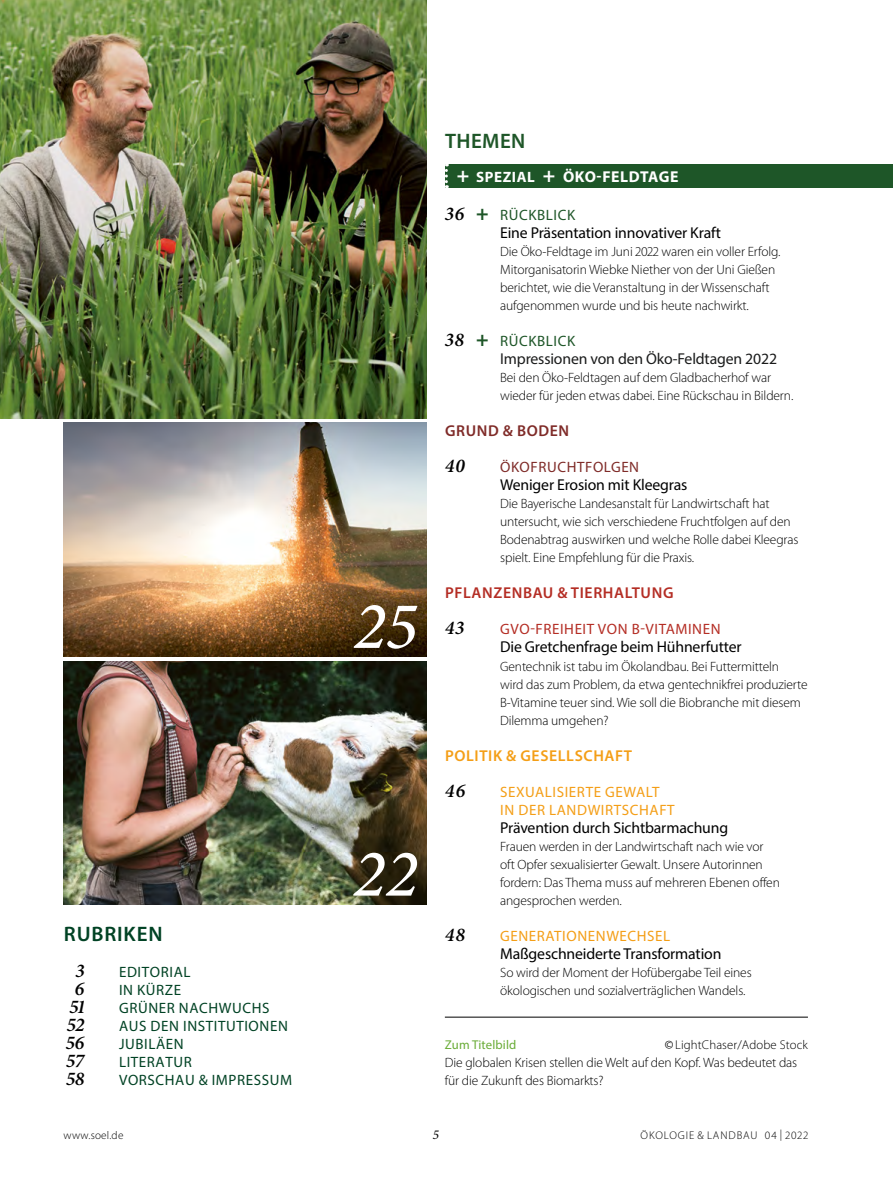
<style>
.page{position:relative;width:893px;height:1191px;background:#fff}
.page>*{position:absolute;margin:0;border:0;box-sizing:border-box;transform-origin:0 0}
.t1{font:italic 500 67.5px "Minion Pro";color:#fff}
.t2{font:600 21px "Myriad Pro";letter-spacing:.04em;color:#004224}
.t3{font:600 21px "Myriad Pro";letter-spacing:.02em;color:#1e5628}
.t4{font:700 21px "Myriad Pro";color:#1e5628}
.t5{font:italic 600 19.5px "Minion Pro";letter-spacing:.01em;color:#000}
.t6{font:15.75px "Myriad Pro";letter-spacing:-.01em;color:#000}
.t7{font:15.75px "Myriad Pro";letter-spacing:-.01em;color:#1a1b1b}
.t8{font:600 15.75px "Myriad Pro";letter-spacing:.04em;color:#b42d24}
.t9{font:700 15.75px "Myriad Pro";letter-spacing:.04em;color:#fff}
.t10{font:600 15.75px "Myriad Pro";letter-spacing:.04em;color:#f49e16}
.t11{font:600 15.75px "Myriad Pro";letter-spacing:.04em;color:#7f2b28}
.t12{font:15px "Myriad Pro";letter-spacing:.04em;color:#004224}
.t13{font:15px/18px "Myriad Pro";letter-spacing:.04em;color:#f49e16}
.t14{font:15px "Myriad Pro";letter-spacing:.04em;color:#b42d24}
.t15{font:15px "Myriad Pro";letter-spacing:.04em;color:#1e5628}
.t16{font:15px "Myriad Pro";letter-spacing:.04em;color:#7f2b28}
.t17{font:300 13.5px/18px "Myriad Pro";letter-spacing:-.01em;color:#000}
.t18{font:italic 13.5px "Minion Pro";color:#000}
.t19{font:300 12.75px "Myriad Pro";letter-spacing:.01em;color:#000}
.t20{font:12.75px "Myriad Pro";letter-spacing:.01em;color:#68ab35}
.t21{font:300 11.25px "Myriad Pro";letter-spacing:.08em;color:#000}
.t22{font:300 11.25px "Myriad Pro";letter-spacing:.02em;color:#000}
.s1{font-size:21px}
.s2{font-size:15px}
.s3{font-weight:400}
</style>
<div class="page">
<hr style="left:445px;top:1017px;width:363px;height:1px;background:#000">
<div style="left:446px;top:165px;width:447px;height:23px;background:#1e5628"></div>
<svg style="left:445px;top:164px;width:7px;height:24px"></svg>
<img style="left:0;top:0;width:427px;height:418px">
<img style="left:64px;top:661px;width:363px;height:243px">
<img style="left:64px;top:423px;width:363px;height:234px">
<h2 class="t2" style="left:64px;top:920px;width:100px">RUBRIKEN</h2>
<h3 class="t5" style="left:75px;top:956px;width:11px">3</h3>
<p class="t12" style="left:119px;top:962px;width:73px">EDITORIAL</p>
<h3 class="t5" style="left:75px;top:974px;width:12px">6</h3>
<p class="t12" style="left:119px;top:980px;width:64px">IN KÜRZE</p>
<h3 class="t5" style="left:69px;top:992px;width:17px">51</h3>
<p class="t12" style="left:119px;top:998px;width:152px">GRÜNER NACHWUCHS</p>
<h3 class="t5" style="left:67px;top:1010px;width:19px">52</h3>
<p class="t12" style="left:119px;top:1016px;width:170px">AUS DEN INSTITUTIONEN</p>
<h3 class="t5" style="left:66px;top:1028px;width:20px">56</h3>
<p class="t12" style="left:119px;top:1034px;width:66px">JUBILÄEN</p>
<h3 class="t5" style="left:66px;top:1046px;width:19px">57</h3>
<p class="t12" style="left:119px;top:1052px;width:74px">LITERATUR</p>
<h3 class="t5" style="left:66px;top:1064px;width:20px">58</h3>
<p class="t12" style="left:119px;top:1070px;width:175px">VORSCHAU &amp; IMPRESSUM</p>
<h1 class="t1" style="left:354px;top:580px;width:65px">25</h1>
<h1 class="t1" style="left:353px;top:827px;width:66px">22</h1>
<h2 class="t3" style="left:445px;top:128px;width:82px">THEMEN</h2>
<p class="t9" style="left:457px;top:166px;width:223px"><span class="s1">+</span> <span class="s2">SPEZIAL</span> <span class="s1">+</span> ÖKO-FELDTAGE</p>
<h2 class="t4" style="left:476px;top:199px;width:14px">+</h2>
<h3 class="t5" style="left:445px;top:200px;width:21px">36</h3>
<p class="t15" style="left:500px;top:206px;width:77px">RÜCKBLICK</p>
<p class="t6" style="left:500px;top:223px;width:222px">Eine Präsentation innovativer Kraft</p>
<p class="t17" style="left:500px;top:243px;width:282px">Die Öko-Feldtage im Juni 2022 waren ein voller Erfolg.<br>Mitorganisatorin Wiebke Niether von der Uni Gießen berichtet, wie die Veranstaltung in der Wissenschaft aufgenommen wurde und bis heute nachwirkt.</p>
<h3 class="t5" style="left:445px;top:326px;width:21px">38</h3>
<p class="t15" style="left:500px;top:332px;width:77px">RÜCKBLICK</p>
<p class="t7" style="left:500px;top:349px;width:278px">Impressionen von den Öko-Feldtagen 2022</p>
<p class="t17" style="left:500px;top:369px;width:295px">Bei den Öko-Feldtagen auf dem Gladbacherhof war wieder für jeden etwas dabei. Eine Rückschau in Bildern.</p>
<p class="t11" style="left:445px;top:421px;width:126px">GRUND &amp; BODEN</p>
<h3 class="t5" style="left:445px;top:452px;width:22px">40</h3>
<p class="t16" style="left:500px;top:458px;width:141px">ÖKOFRUCHTFOLGEN</p>
<p class="t6" style="left:500px;top:475px;width:189px">Weniger Erosion mit Kleegras</p>
<p class="t17" style="left:500px;top:495px;width:300px">Die Bayerische Landesanstalt für Landwirtschaft hat untersucht, wie sich verschiedene Fruchtfolgen auf den Bodenabtrag auswirken und welche Rolle dabei Kleegras spielt. Eine Empfehlung für die Praxis.</p>
<p class="t8" style="left:445px;top:583px;width:230px">PFLANZENBAU &amp; TIERHALTUNG</p>
<h3 class="t5" style="left:445px;top:614px;width:21px">43</h3>
<p class="t14" style="left:500px;top:620px;width:222px">GVO-FREIHEIT VON B-VITAMINEN</p>
<p class="t6" style="left:500px;top:637px;width:243px">Die Gretchenfrage beim Hühnerfutter</p>
<p class="t17" style="left:500px;top:657px;width:309px">Gentechnik ist tabu im Ökolandbau. Bei Futtermitteln<br>wird das zum Problem, da etwa gentechnikfrei produzierte B-Vitamine teuer sind. Wie soll die Biobranche mit diesem Dilemma umgehen?</p>
<p class="t10" style="left:445px;top:745px;width:189px">POLITIK &amp; GESELLSCHAFT</p>
<h3 class="t5" style="left:445px;top:776px;width:22px">46</h3>
<p class="t13" style="left:500px;top:782px;width:176px">SEXUALISIERTE GEWALT<br>IN DER LANDWIRTSCHAFT</p>
<p class="t6" style="left:500px;top:817px;width:229px">Prävention durch Sichtbarmachung</p>
<p class="t17" style="left:500px;top:837px;width:281px">Frauen werden in der Landwirtschaft nach wie vor oft Opfer sexualisierter Gewalt. Unsere Autorinnen fordern: Das Thema muss auf mehreren Ebenen offen angesprochen werden.</p>
<h3 class="t5" style="left:445px;top:920px;width:22px">48</h3>
<p class="t13" style="left:500px;top:926px;width:172px">GENERATIONENWECHSEL</p>
<p class="t6" style="left:500px;top:943px;width:223px">Maßgeschneiderte Transformation</p>
<p class="t17" style="left:500px;top:963px;width:253px">So wird der Moment der Hofübergabe Teil eines ökologischen und sozialverträglichen Wandels.</p>
<h2 class="t4" style="left:476px;top:325px;width:14px">+</h2>
<p class="t20" style="left:445px;top:1036px;width:73px">Zum Titelbild</p>
<p class="t19" style="left:665px;top:1037px;width:145px"><span class="s3">©</span>LightChaser/Adobe Stock</p>
<p class="t17" style="left:445px;top:1053px;width:354px">Die globalen Krisen stellen die Welt auf den Kopf. Was bedeutet das für die Zukunft des Biomarkts?</p>
<p class="t22" style="left:64px;top:1128px;width:61px">www.soel.de</p>
<p class="t18" style="left:433px;top:1125px;width:8px">5</p>
<p class="t21" style="left:641px;top:1128px;width:169px">ÖKOLOGIE &amp; LANDBAU 04 | 2022</p>
</div>
